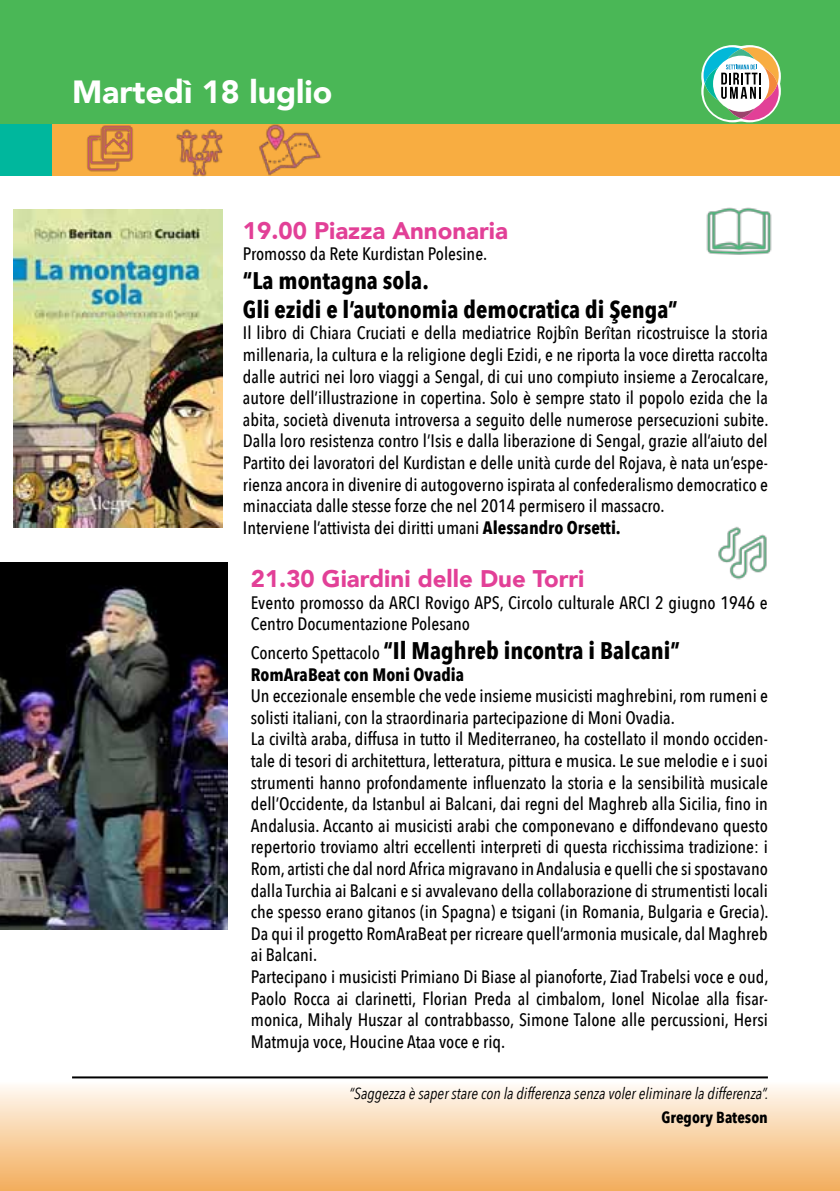
<style>
.page{position:relative;width:840px;height:1191px;background:#fff}
.page>*{position:absolute;margin:0;border:0;box-sizing:border-box;transform-origin:0 0}
.t1{font:900 32px "Avenir";color:#fff}
.t2{font:700 24px/28.8px "Avenir Next Condensed";color:#000}
.t3{font:900 24px "Avenir";color:#e24097}
.t4{font:500 18px/21.6px "Avenir Next Condensed";color:#000}
.t5{font:700 18px "Avenir Next Condensed";color:#000}
.t6{font:italic 16px "Avenir Next Condensed";color:#000}
.t7{font:700 16px "Avenir Next Condensed";color:#000}
.s1{font-weight:700}
.s2{font-weight:500;font-size:18px}
</style>
<div class="page">
<div style="left:0;top:1064px;width:839px;height:127px;background:linear-gradient(to bottom,#fbffff,#f5af5d)"></div>
<div style="left:0;top:0;width:839px;height:125px;background:#4ab756"></div>
<div style="left:0;top:125px;width:839px;height:51px;background:#f8ad41"></div>
<div style="left:0;top:125px;width:51px;height:51px;background:#00b79d"></div>
<img style="left:0;top:563px;width:227px;height:366px">
<img style="left:75px;top:124px;width:70px;height:48px">
<img style="left:162px;top:124px;width:75px;height:52px">
<img style="left:251px;top:124px;width:76px;height:52px">
<img style="left:718px;top:526px;width:49px;height:54px">
<svg style="left:692px;top:45px;width:97px;height:80px"></svg>
<img style="left:706px;top:207px;width:66px;height:48px">
<img style="left:14px;top:210px;width:209px;height:317px">
<hr style="left:72px;top:1076px;width:695px;height:2px;background:#000">
<h1 class="t1" style="left:72px;top:64px;width:262px">Martedì 18 luglio</h1>
<h2 class="t3" style="left:243px;top:210px;width:266px">19.00 Piazza Annonaria</h2>
<p class="t4" style="left:243px;top:243px;width:246px">Promosso da Rete Kurdistan Polesine.</p>
<h2 class="t2" style="left:243px;top:266px;width:436px">“La montagna sola.<br>Gli ezidi e l’autonomia democratica di Şenga”</h2>
<p class="t4" style="left:243px;top:322px;width:527px">Il libro di Chiara Cruciati e della mediatrice Rojbîn Berîtan ricostruisce la storia millenaria, la cultura e la religione degli Ezidi, e ne riporta la voce diretta raccolta dalle autrici nei loro viaggi a Sengal, di cui uno compiuto insieme a Zerocalcare, autore dell’illustrazione in copertina. Solo è sempre stato il popolo ezida che la abita, società divenuta introversa a seguito delle numerose persecuzioni subite.<br>Dalla loro resistenza contro l’Isis e dalla liberazione di Sengal, grazie all’aiuto del Partito dei lavoratori del Kurdistan e delle unità curde del Rojava, è nata un’espe&shy;rienza ancora in divenire di autogoverno ispirata al confederalismo democratico e minacciata dalle stesse forze che nel 2014 permisero il massacro.<br>Interviene l’attivista dei diritti umani <span class="s1">Alessandro Orsetti.</span></p>
<h2 class="t3" style="left:251px;top:558px;width:335px">21.30 Giardini delle Due Torri</h2>
<p class="t4" style="left:251px;top:591px;width:518px">Evento promosso da ARCI Rovigo APS, Circolo culturale ARCI 2 giugno 1946 e<br>Centro Documentazione Polesano</p>
<h2 class="t2" style="left:251px;top:636px;width:430px"><span class="s2">Concerto Spettacolo</span> “Il Maghreb incontra i Balcani”</h2>
<p class="t5" style="left:251px;top:663px;width:215px">RomAraBeat con Moni Ovadia</p>
<p class="t4" style="left:251px;top:685px;width:519px">Un eccezionale ensemble che vede insieme musicisti maghrebini, rom rumeni e solisti italiani, con la straordinaria partecipazione di Moni Ovadia.<br>La civiltà araba, diffusa in tutto il Mediterraneo, ha costellato il mondo occiden&shy;tale di tesori di architettura, letteratura, pittura e musica. Le sue melodie e i suoi strumenti hanno profondamente influenzato la storia e la sensibilità musicale dell’Occidente, da Istanbul ai Balcani, dai regni del Maghreb alla Sicilia, fino in Andalusia. Accanto ai musicisti arabi che componevano e diffondevano questo repertorio troviamo altri eccellenti interpreti di questa ricchissima tradizione: i Rom, artisti che dal nord Africa migravano in Andalusia e quelli che si spostavano dalla Turchia ai Balcani e si avvalevano della collaborazione di strumentisti locali che spesso erano gitanos (in Spagna) e tsigani (in Romania, Bulgaria e Grecia).<br>Da qui il progetto RomAraBeat per ricreare quell’armonia musicale, dal Maghreb ai Balcani.<br>Partecipano i musicisti Primiano Di Biase al pianoforte, Ziad Trabelsi voce e oud, Paolo Rocca ai clarinetti, Florian Preda al cimbalom, Ionel Nicolae alla fisar&shy;monica, Mihaly Huszar al contrabbasso, Simone Talone alle percussioni, Hersi Matmuja voce, Houcine Ataa voce e riq.</p>
<p class="t6" style="left:349px;top:1084px;width:420px">“Saggezza è saper stare con la differenza senza voler eliminare la differenza”.</p>
<p class="t7" style="left:661px;top:1107px;width:108px">Gregory Bateson</p>
</div>
